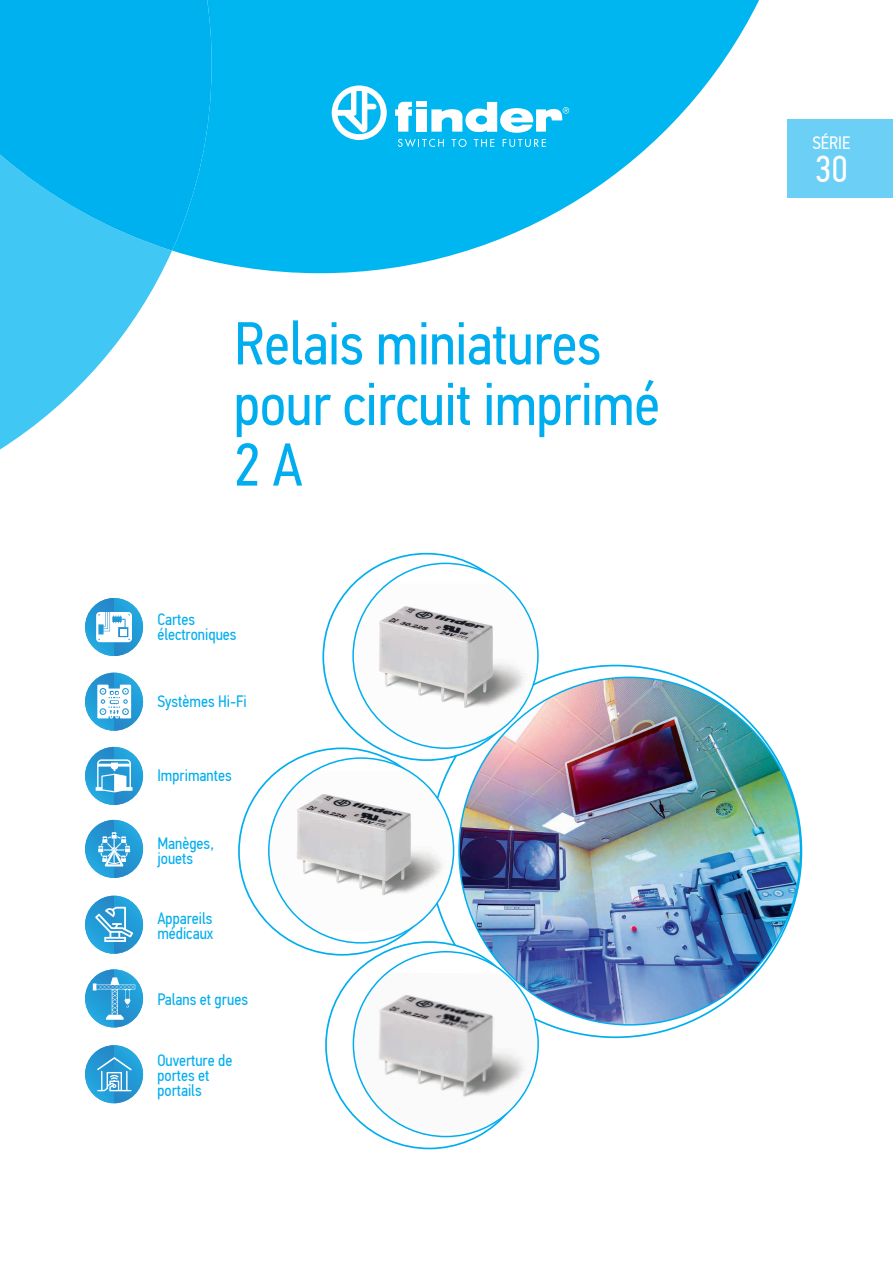
<style>
.page{position:relative;width:893px;height:1263px;background:#fff}
.page>*{position:absolute;margin:0;border:0;box-sizing:border-box;transform-origin:0 0}
.t1{font:60.6px/60.6px "PF Din Text Cond Pro";letter-spacing:-.01em;color:#00aeef}
.t2{font:37.5px "PF Din Text Cond Pro";color:#fff}
.t3{font:18px "PF Din Text Cond Pro";color:#fff}
.t4{font:16.5px/15px "PF Din Text Cond Pro";color:#00aeef}
</style>
<div class="page">
<div style="left:787px;top:119px;width:106px;height:79px;background:#6bcff6"></div>
<svg style="left:173px;top:0;width:586px;height:273px;fill:#00b6f0"></svg>
<svg style="left:0;top:251px;width:172px;height:198px;fill:#40c7f4"></svg>
<svg style="left:0;top:0;width:212px;height:251px;background:#08b4ef"></svg>
<svg style="left:332px;top:85px;width:55px;height:55px"></svg>
<svg style="left:431px;top:102px;width:138px;height:31px"></svg>
<svg style="left:395px;top:102px;width:17px;height:30px"></svg>
<div style="left:416px;top:109px;width:10px;height:23px;background:#fff"></div>
<div style="left:416px;top:102px;width:10px;height:5px;background:#fff"></div>
<svg style="left:398px;top:139px;width:46px;height:8px"></svg>
<svg style="left:452px;top:139px;width:15px;height:8px"></svg>
<svg style="left:474px;top:139px;width:20px;height:8px"></svg>
<svg style="left:503px;top:139px;width:43px;height:8px"></svg>
<svg style="left:547px;top:665px;width:255px;height:373px"></svg>
<svg style="left:238px;top:553px;width:301px;height:596px"></svg>
<img style="left:458px;top:676px;width:343px;height:349px">
<img style="left:85px;top:598px;width:58px;height:58px">
<svg style="left:96px;top:612px;width:36px;height:30px"></svg>
<img style="left:85px;top:747px;width:58px;height:58px">
<svg style="left:96px;top:759px;width:36px;height:33px"></svg>
<img style="left:85px;top:673px;width:58px;height:58px">
<svg style="left:97px;top:685px;width:34px;height:33px"></svg>
<img style="left:85px;top:820px;width:58px;height:58px">
<svg style="left:98px;top:832px;width:32px;height:34px"></svg>
<img style="left:85px;top:896px;width:58px;height:58px">
<svg style="left:95px;top:907px;width:38px;height:35px"></svg>
<img style="left:85px;top:1045px;width:58px;height:58px">
<svg style="left:97px;top:1057px;width:35px;height:34px"></svg>
<img style="left:85px;top:969px;width:58px;height:58px">
<svg style="left:93px;top:977px;width:42px;height:43px;background:#49aadb"></svg>
<h1 class="t1" style="left:234px;top:313px;width:427px">Relais miniatures pour circuit imprimé<br>2 A</h1>
<p class="t4" style="left:157px;top:612px;width:81px">Cartes électroniques</p>
<p class="t4" style="left:157px;top:693px;width:91px">Systèmes Hi-Fi</p>
<p class="t4" style="left:157px;top:768px;width:76px">Imprimantes</p>
<p class="t4" style="left:157px;top:836px;width:58px">Manèges, jouets</p>
<p class="t4" style="left:157px;top:911px;width:58px">Appareils médicaux</p>
<p class="t4" style="left:157px;top:991px;width:92px">Palans et grues</p>
<p class="t4" style="left:157px;top:1053px;width:77px">Ouverture de portes et portails</p>
<p class="t3" style="left:812px;top:132px;width:39px">SÉRIE</p>
<h2 class="t2" style="left:815px;top:147px;width:34px">30</h2>
</div>
